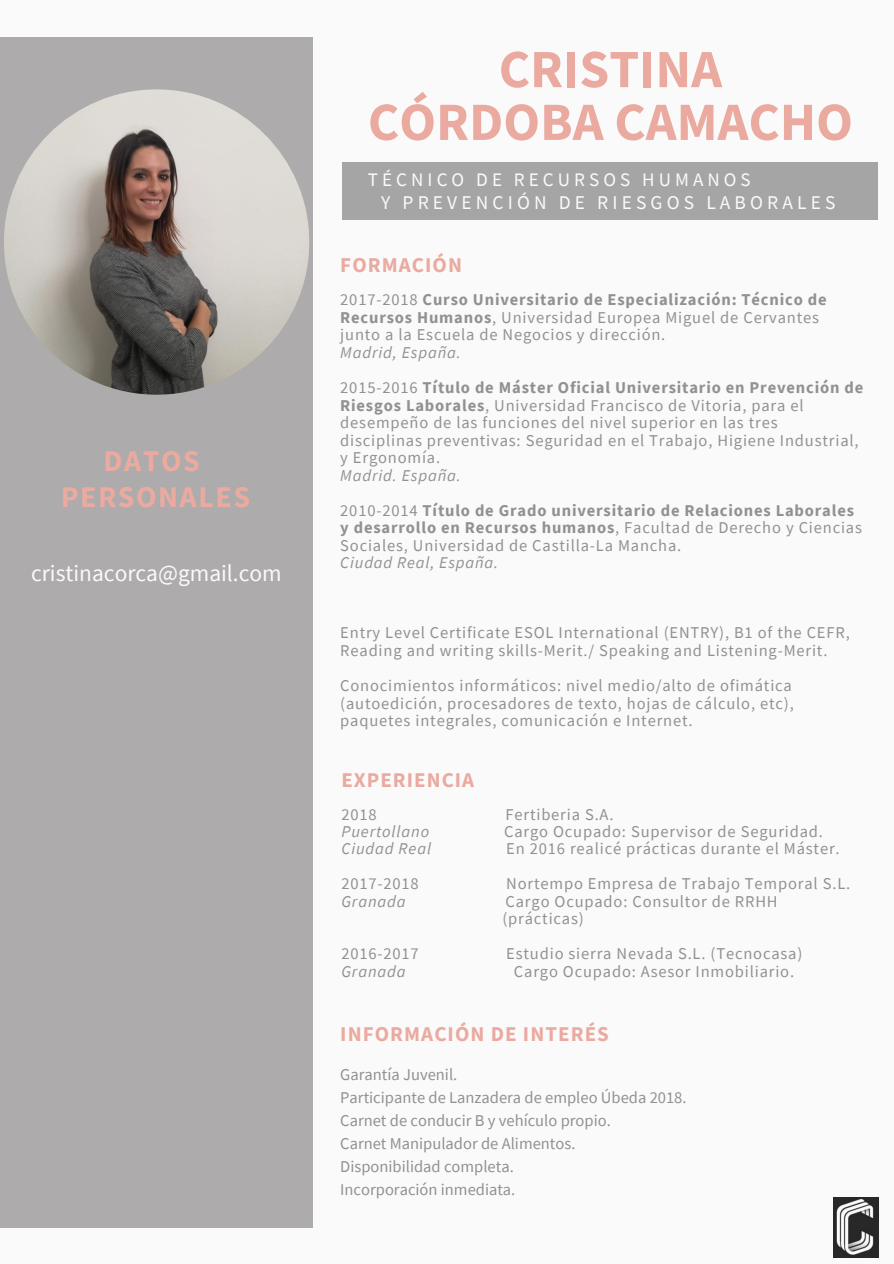
<style>
.page{position:relative;width:894px;height:1264px;background:#fff}
.page>*{position:absolute;margin:0;border:0;box-sizing:border-box;transform-origin:0 0}
.t1{font:700 53.85px/52.8px "Source Sans Pro";color:#eaaaa0;text-align:center}
.t2{font:700 30px/35.5px "Source Sans Pro";letter-spacing:.05em;color:#eaaaa0;text-align:center}
.t3{font:23.55px "Source Sans Pro";color:#fafafa}
.t4{font:700 21px "Source Sans Pro";letter-spacing:.05em;color:#eaaaa0}
.t5{font:700 20.85px "Source Sans Pro";letter-spacing:.05em;color:#eaaaa0}
.t6{font:19.5px "Source Sans Pro";letter-spacing:.21em;color:#fafafa}
.t7{font:19.05px "Source Sans Pro";letter-spacing:.21em;color:#fafafa}
.t8{font:16.5px/17.5px "Source Sans Pro";letter-spacing:.05em;color:#919191}
.t9{font:16.5px/23px "Source Sans Pro";color:#919191}
.t10{font:700 16.5px/35.1px "Source Sans Pro";letter-spacing:.05em;color:#919191}
.t11{font:italic 16.5px "Source Sans Pro";letter-spacing:.05em;color:#919191}
.s1{font-weight:700}
.s2{font-weight:400;font-style:italic}
.s3{font-weight:400}
</style>
<div class="page">
<div style="left:0;top:0;width:893px;height:1263px;background:#fafafa"></div>
<div style="left:342px;top:162px;width:535px;height:57px;background:#a6a5a5"></div>
<div style="left:0;top:37px;width:312px;height:1190px;background:#adabab"></div>
<img style="left:4px;top:89px;width:305px;height:305px;border-radius:50%">
<img style="left:833px;top:1197px;width:45px;height:60px">
<h2 class="t2" style="left:61px;top:443px;width:191px">DATOS<br>PERSONALES</h2>
<h3 class="t3" style="left:31px;top:557px;width:252px">cristinacorca@gmail.com</h3>
<h1 class="t1" style="left:368px;top:42px;width:486px">CRISTINA<br>CÓRDOBA CAMACHO</h1>
<p class="t7" style="left:368px;top:167px;width:384px">TÉCNICO DE RECURSOS HUMANOS</p>
<p class="t6" style="left:381px;top:189px;width:455px">Y PREVENCIÓN DE RIESGOS LABORALES</p>
<p class="t4" style="left:340px;top:251px;width:123px">FORMACIÓN</p>
<p class="t8" style="left:340px;top:291px;width:487px">2017-2018 <span class="s1">Curso Universitario de Especialización: Técnico de<br>Recursos Humanos</span>, Universidad Europea Miguel de Cervantes junto a la Escuela de Negocios y dirección.</p>
<p class="t10" style="left:340px;top:334px;width:524px"><span class="s2">Madrid, España.<br></span><span class="s3">2015-2016</span> Título de Máster Oficial Universitario en Prevención de</p>
<p class="t8" style="left:340px;top:396px;width:519px"><span class="s1">Riesgos Laborales</span>, Universidad Francisco de Vitoria, para el desempeño de las funciones del nivel superior en las tres disciplinas preventivas: Seguridad en el Trabajo, Higiene Industrial, y Ergonomía.</p>
<p class="t10" style="left:340px;top:457px;width:515px"><span class="s2">Madrid. España.<br></span><span class="s3">2010-2014</span> Título de Grado universitario de Relaciones Laborales</p>
<p class="t8" style="left:340px;top:518px;width:523px"><span class="s1">y desarrollo en Recursos humanos</span>, Facultad de Derecho y Ciencias<br>Sociales, Universidad de Castilla-La Mancha.</p>
<p class="t11" style="left:340px;top:552px;width:159px">Ciudad Real, España.</p>
<p class="t8" style="left:340px;top:623px;width:511px">Entry Level Certificate ESOL International (ENTRY), B1 of the CEFR,<br>Reading and writing skills-Merit./ Speaking and Listening-Merit.</p>
<p class="t8" style="left:340px;top:676px;width:455px;text-align:justify">Conocimientos informáticos: nivel medio/alto de ofimática (autoedición, procesadores de texto, hojas de cálculo, etc), paquetes integrales, comunicación e Internet.</p>
<p class="t5" style="left:341px;top:766px;width:134px">EXPERIENCIA</p>
<p class="t8" style="left:341px;top:804px;width:37px">2018</p>
<p class="t8" style="left:505px;top:804px;width:109px">Fertiberia S.A.</p>
<p class="t11" style="left:341px;top:820px;width:89px">Puertollano</p>
<p class="t8" style="left:504px;top:822px;width:320px">Cargo Ocupado: Supervisor de Seguridad.</p>
<p class="t11" style="left:341px;top:838px;width:91px">Ciudad Real</p>
<p class="t8" style="left:506px;top:839px;width:335px">En 2016 realicé prácticas durante el Máster.</p>
<p class="t8" style="left:341px;top:874px;width:79px">2017-2018</p>
<p class="t8" style="left:506px;top:874px;width:345px">Nortempo Empresa de Trabajo Temporal S.L.</p>
<p class="t11" style="left:341px;top:890px;width:66px">Granada</p>
<p class="t8" style="left:502px;top:892px;width:277px">Cargo Ocupado: Consultor de RRHH (prácticas)</p>
<p class="t8" style="left:341px;top:944px;width:79px">2016-2017</p>
<p class="t8" style="left:506px;top:944px;width:297px">Estudio sierra Nevada S.L. (Tecnocasa)</p>
<p class="t11" style="left:341px;top:960px;width:66px">Granada</p>
<p class="t8" style="left:514px;top:961px;width:281px">Cargo Ocupado: Asesor Inmobiliario.</p>
<p class="t4" style="left:340px;top:1020px;width:270px">INFORMACIÓN DE INTERÉS</p>
<p class="t9" style="left:340px;top:1062px;width:348px">Garantía Juvenil.<br>Participante de Lanzadera de empleo Úbeda 2018.<br>Carnet de conducir B y vehículo propio.<br>Carnet Manipulador de Alimentos.<br>Disponibilidad completa.<br>Incorporación inmediata.</p>
</div>
